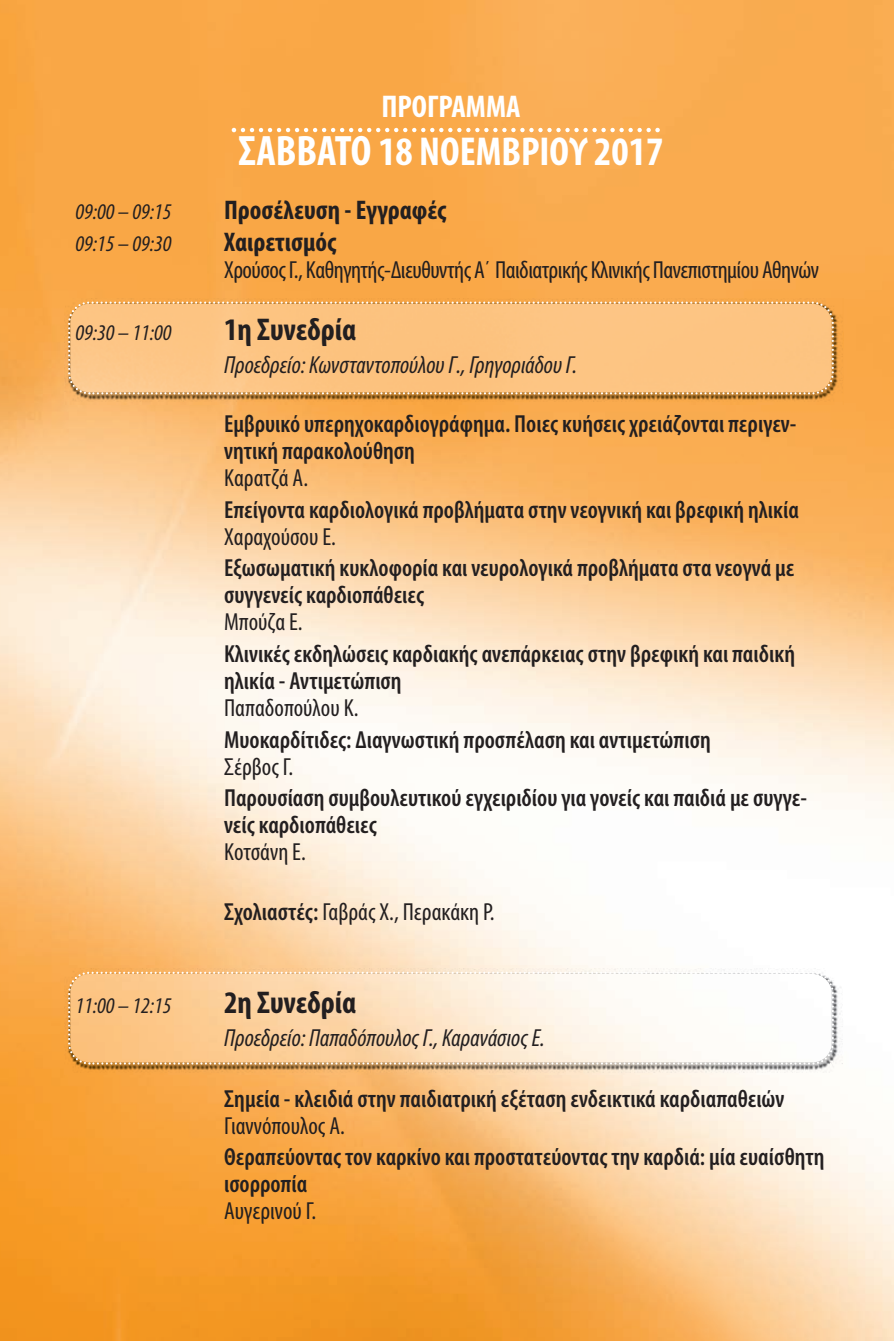
<style>
.page{position:relative;width:894px;height:1341px;background:#fff}
.page>*{position:absolute;margin:0;border:0;box-sizing:border-box;transform-origin:0 0}
.t1{font:700 condensed 40.5px "Myriad Pro";color:#fff}
.t2{font:700 condensed 31.5px "Myriad Pro";color:#231f20}
.t3{font:700 condensed 31.5px "Myriad Pro";color:#fff}
.t4{font:700 condensed 27px "Myriad Pro";color:#231f20}
.t5{font:600 condensed 24.75px/27px "Myriad Pro";color:#231f20}
.t6{font:condensed 24.75px "Myriad Pro";letter-spacing:-.005em;color:#231f20}
.t7{font:italic condensed 24.75px "Myriad Pro";color:#231f20}
.t8{font:italic condensed 22.5px "Myriad Pro";color:#231f20}
.s1{font-size:42.75px}
.s2{font-weight:600}
</style>
<div class="page">
<img style="left:0;top:0;width:893px;height:1340px">
<svg style="left:232px;top:128px;width:427px;height:4px"></svg>
<img style="left:65px;top:298px;width:778px;height:106px">
<svg style="left:67px;top:300px;width:767px;height:95px;background:#fac281"></svg>
<img style="left:65px;top:968px;width:778px;height:106px">
<svg style="left:67px;top:970px;width:767px;height:95px"></svg>
<p class="t3" style="left:381px;top:95px;width:141px">ΠΡΟΓΡΑΜΜΑ</p>
<h1 class="t1" style="left:238px;top:137px;width:426px"><span class="s1">ΣΑΒΒΑΤΟ</span> 18 ΝΟΕΜΒΡΙΟΥ 2017</h1>
<p class="t8" style="left:75px;top:203px;width:97px">09:00 – 09:15</p>
<p class="t4" style="left:224px;top:200px;width:224px">Προσέλευση - Εγγραφές</p>
<p class="t8" style="left:75px;top:236px;width:97px">09:15 – 09:30</p>
<p class="t4" style="left:224px;top:233px;width:114px">Χαιρετισμός</p>
<p class="t6" style="left:224px;top:261px;width:596px">Χρούσος Γ., Καθηγητής-Διευθυντής Α΄ Παιδιατρικής Κλινικής Πανεπιστημίου Αθηνών</p>
<p class="t8" style="left:75px;top:324px;width:97px">09:30 – 11:00</p>
<p class="t2" style="left:224px;top:318px;width:134px">1η Συνεδρία</p>
<p class="t7" style="left:224px;top:356px;width:354px">Προεδρείο: Κωνσταντοπούλου Γ. , Γρηγοριάδου Γ.</p>
<p class="t5" style="left:224px;top:412px;width:574px">Εμβρυικό υπερηχοκαρδιογράφημα. Ποιες κυήσεις χρειάζονται περιγεν&shy;νητική παρακολούθηση</p>
<p class="t6" style="left:224px;top:469px;width:86px">Καρατζά Α.</p>
<p class="t5" style="left:224px;top:498px;width:576px">Επείγοντα καρδιολογικά προβλήματα στην νεογνική και βρεφική ηλικία</p>
<p class="t6" style="left:224px;top:528px;width:113px">Χαραχούσου Ε.</p>
<p class="t5" style="left:224px;top:556px;width:572px">Εξωσωματική κυκλοφορία και νευρολογικά προβλήματα στα νεογνά με συγγενείς καρδιοπάθειες</p>
<p class="t6" style="left:224px;top:613px;width:80px">Μπούζα Ε.</p>
<p class="t5" style="left:224px;top:642px;width:572px">Κλινικές εκδηλώσεις καρδιακής ανεπάρκειας στην βρεφική και παιδική ηλικία - Αντιμετώπιση</p>
<p class="t6" style="left:224px;top:699px;width:136px">Παπαδοπούλου Κ.</p>
<p class="t5" style="left:224px;top:727px;width:488px">Μυοκαρδίτιδες: Διαγνωστική προσπέλαση και αντιμετώπιση</p>
<p class="t6" style="left:224px;top:757px;width:70px">Σέρβος Γ.</p>
<p class="t5" style="left:224px;top:786px;width:584px">Παρουσίαση συμβουλευτικού εγχειριδίου για γονείς και παιδιά με συγγε&shy;νείς καρδιοπάθειες</p>
<p class="t6" style="left:224px;top:843px;width:83px">Κοτσάνη Ε.</p>
<p class="t6" style="left:224px;top:902px;width:272px"><span class="s2">Σχολιαστές:</span> Γαβράς Χ., Περακάκη Ρ.</p>
<p class="t8" style="left:75px;top:997px;width:97px">11:00 – 12:15</p>
<p class="t2" style="left:224px;top:991px;width:134px">2η Συνεδρία</p>
<p class="t7" style="left:224px;top:1028px;width:322px">Προεδρείο: Παπαδόπουλος Γ., Καρανάσιος Ε.</p>
<p class="t5" style="left:224px;top:1087px;width:562px">Σημεία - κλειδιά στην παιδιατρική εξέταση ενδεικτικά καρδιαπαθειών</p>
<p class="t6" style="left:224px;top:1116px;width:122px">Γιαννόπουλος Α.</p>
<p class="t5" style="left:224px;top:1145px;width:602px">Θεραπεύοντας τον καρκίνο και προστατεύοντας την καρδιά: μία ευαίσθητη ισορροπία</p>
<p class="t6" style="left:224px;top:1202px;width:93px">Αυγερινού Γ.</p>
</div>
